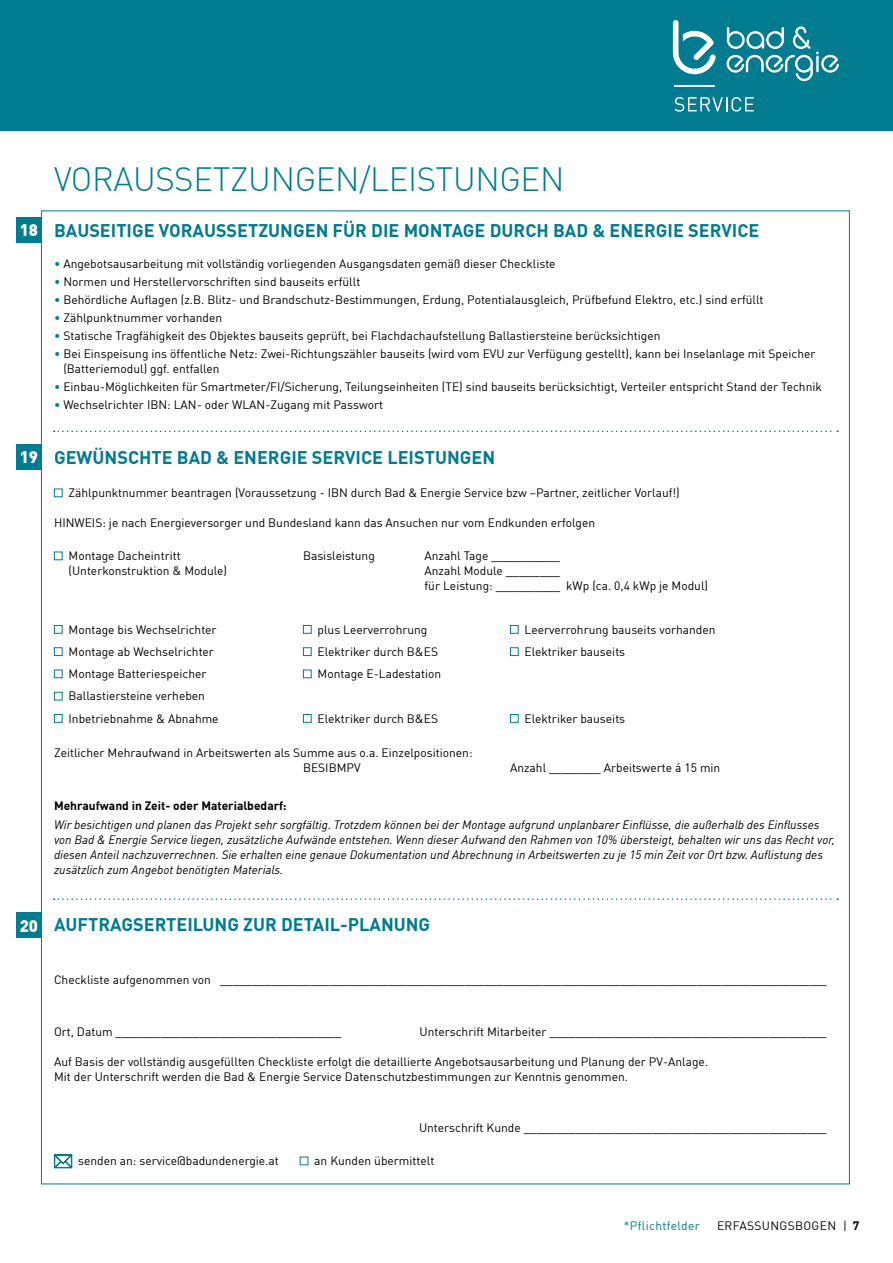
<style>
.page{position:relative;width:893px;height:1263px;background:#fff}
.page>*{position:absolute;margin:0;border:0;box-sizing:border-box;transform-origin:0 0}
.t1{font:300 33px "DIN Offc Pro";letter-spacing:-.01em;color:#007b8f}
.t2{font:700 18px "DIN Offc Pro";color:#007b8f}
.t3{font:900 16.5px "DIN Offc Pro";color:#fff}
.t4{font:12px/15px "DIN Offc Pro";color:#000}
.t5{font:italic 12px/15px "DIN Offc Pro";color:#000}
.t6{font:700 12px "DIN Offc Pro";color:#000}
.t7{font:12px "DIN Offc Pro";letter-spacing:.03em;color:#000}
.t8{font:12px "DIN Offc Pro";letter-spacing:.03em;color:#007b8f}
.s1{color:#007b8f}
.s2{font-weight:700}
</style>
<div class="page">
<div style="left:0;top:0;width:893px;height:131px;background:#007b8f"></div>
<svg style="left:675px;top:97px;width:79px;height:15px"></svg>
<svg style="left:673px;top:20px;width:43px;height:54px"></svg>
<hr style="left:674px;top:85px;width:41px;height:1px;background:#fff">
<svg style="left:726px;top:26px;width:113px;height:55px"></svg>
<svg style="left:54px;top:898px;width:784px;height:2px"></svg>
<svg style="left:54px;top:431px;width:784px;height:1px"></svg>
<div style="left:54px;top:489px;width:9px;height:8px;border:1px solid #007b8f"></div>
<div style="left:54px;top:552px;width:9px;height:8px;border:1px solid #007b8f"></div>
<div style="left:54px;top:625px;width:9px;height:9px;border:1px solid #007b8f"></div>
<div style="left:303px;top:625px;width:9px;height:9px;border:1px solid #007b8f"></div>
<div style="left:510px;top:625px;width:9px;height:9px;border:1px solid #007b8f"></div>
<div style="left:54px;top:647px;width:9px;height:9px;border:1px solid #007b8f"></div>
<div style="left:303px;top:647px;width:9px;height:9px;border:1px solid #007b8f"></div>
<div style="left:510px;top:647px;width:9px;height:9px;border:1px solid #007b8f"></div>
<div style="left:54px;top:670px;width:9px;height:8px;border:1px solid #007b8f"></div>
<div style="left:303px;top:670px;width:9px;height:8px;border:1px solid #007b8f"></div>
<div style="left:54px;top:692px;width:9px;height:8px;border:1px solid #007b8f"></div>
<div style="left:54px;top:714px;width:9px;height:9px;border:1px solid #007b8f"></div>
<div style="left:303px;top:714px;width:9px;height:9px;border:1px solid #007b8f"></div>
<div style="left:510px;top:714px;width:9px;height:9px;border:1px solid #007b8f"></div>
<svg style="left:53px;top:1154px;width:20px;height:15px"></svg>
<div style="left:16px;top:217px;width:26px;height:26px;background:#007b8f"></div>
<div style="left:16px;top:444px;width:26px;height:25px;background:#007b8f"></div>
<div style="left:16px;top:913px;width:26px;height:25px;background:#007b8f"></div>
<h3 class="t3" style="left:20px;top:216px;width:20px">18</h3>
<h3 class="t3" style="left:20px;top:443px;width:20px">19</h3>
<h1 class="t1" style="left:54px;top:154px;width:512px">VORAUSSETZUNGEN/LEISTUNGEN</h1>
<h2 class="t2" style="left:54px;top:215px;width:707px">BAUSEITIGE VORAUSSETZUNGEN FÜR DIE MONTAGE DURCH BAD &amp; ENERGIE SERVICE</h2>
<p class="t4" style="left:54px;top:254px;width:503px"><span class="s1">•</span> Angebotsausarbeitung mit vollständig vorliegenden Ausgangsdaten gemäß dieser Checkliste</p>
<p class="t4" style="left:54px;top:272px;width:308px"><span class="s1">•</span> Normen und Herstellervorschriften sind bauseits erfüllt</p>
<p class="t4" style="left:54px;top:290px;width:711px"><span class="s1">•</span> Behördliche Auflagen (z.B. Blitz- und Brandschutz-Bestimmungen, Erdung, Potentialausgleich, Prüfbefund Elektro, etc.) sind erfüllt</p>
<p class="t4" style="left:54px;top:308px;width:170px"><span class="s1">•</span> Zählpunktnummer vorhanden</p>
<p class="t4" style="left:54px;top:326px;width:608px"><span class="s1">•</span> Statische Tragfähigkeit des Objektes bauseits geprüft, bei Flachdachaufstellung Ballastiersteine berücksichtigen</p>
<p class="t4" style="left:63px;top:344px;width:754px;text-indent:-9px"><span class="s1">•</span> Bei Einspeisung ins öffentliche Netz: Zwei-Richtungszähler bauseits (wird vom EVU zur Verfügung gestellt), kann bei Inselanlage mit Speicher (Batteriemodul) ggf. entfallen</p>
<p class="t4" style="left:54px;top:377px;width:769px"><span class="s1">•</span> Einbau-Möglichkeiten für Smartmeter/FI/Sicherung, Teilungseinheiten (TE) sind bauseits berücksichtigt, Verteiler entspricht Stand der Technik</p>
<p class="t4" style="left:54px;top:395px;width:331px"><span class="s1">•</span> Wechselrichter IBN: LAN- oder WLAN-Zugang mit Passwort</p>
<h2 class="t2" style="left:54px;top:442px;width:443px">GEWÜNSCHTE BAD &amp; ENERGIE SERVICE LEISTUNGEN</h2>
<p class="t4" style="left:69px;top:484px;width:613px">Zählpunktnummer beantragen (Voraussetzung - IBN durch Bad &amp; Energie Service bzw –Partner, zeitlicher Vorlauf!)</p>
<p class="t4" style="left:54px;top:514px;width:543px">HINWEIS: je nach Energieversorger und Bundesland kann das Ansuchen nur vom Endkunden erfolgen</p>
<p class="t4" style="left:69px;top:547px;width:114px">Montage Dacheintritt</p>
<p class="t4" style="left:303px;top:547px;width:73px">Basisleistung</p>
<p class="t4" style="left:425px;top:547px;width:137px">Anzahl Tage __________</p>
<p class="t4" style="left:69px;top:562px;width:160px">(Unterkonstruktion &amp; Module)</p>
<p class="t4" style="left:424px;top:562px;width:285px">Anzahl Module ________<br>für Leistung: __________ kWp (ca. 0,4 kWp je Modul)</p>
<p class="t4" style="left:69px;top:621px;width:150px">Montage bis Wechselrichter</p>
<p class="t4" style="left:318px;top:621px;width:111px">plus Leerverrohrung</p>
<p class="t4" style="left:525px;top:621px;width:193px">Leerverrohrung bauseits vorhanden</p>
<p class="t4" style="left:69px;top:643px;width:147px">Montage ab Wechselrichter</p>
<p class="t4" style="left:318px;top:643px;width:122px">Elektriker durch B&amp;ES</p>
<p class="t4" style="left:525px;top:643px;width:102px">Elektriker bauseits</p>
<p class="t4" style="left:69px;top:665px;width:139px">Montage Batteriespeicher</p>
<p class="t4" style="left:318px;top:665px;width:125px">Montage E-Ladestation</p>
<p class="t4" style="left:69px;top:684px;width:152px;line-height:22.2px">Ballastiersteine verheben<br>Inbetriebnahme &amp; Abnahme</p>
<p class="t4" style="left:318px;top:710px;width:122px">Elektriker durch B&amp;ES</p>
<p class="t4" style="left:525px;top:710px;width:102px">Elektriker bauseits</p>
<p class="t4" style="left:303px;top:744px;width:171px;text-indent:-249px">Zeitlicher Mehraufwand in Arbeitswerten als Summe aus o.a. Einzelpositionen:<br>BESIBMPV</p>
<p class="t4" style="left:510px;top:759px;width:212px">Anzahl ________ Arbeitswerte á 15 min</p>
<p class="t6" style="left:54px;top:795px;width:234px">Mehraufwand in Zeit- oder Materialbedarf:</p>
<p class="t5" style="left:54px;top:816px;width:782px">Wir besichtigen und planen das Projekt sehr sorgfältig. Trotzdem können bei der Montage aufgrund unplanbarer Einflüsse, die außerhalb des Einflusses von Bad &amp; Energie Service liegen, zusätzliche Aufwände entstehen. Wenn dieser Aufwand den Rahmen von 10% übersteigt, behalten wir uns das Recht vor, diesen Anteil nachzuverrechnen. Sie erhalten eine genaue Dokumentation und Abrechnung in Arbeitswerten zu je 15 min Zeit vor Ort bzw. Auflistung des zusätzlich zum Angebot benötigten Materials.</p>
<h3 class="t3" style="left:20px;top:911px;width:20px">20</h3>
<h2 class="t2" style="left:54px;top:910px;width:378px">AUFTRAGSERTEILUNG ZUR DETAIL-PLANUNG</h2>
<p class="t4" style="left:54px;top:971px;width:774px">Checkliste aufgenommen von ________________________________________________________________________________________________</p>
<p class="t4" style="left:54px;top:1023px;width:289px">Ort, Datum ___________________________________</p>
<p class="t4" style="left:420px;top:1023px;width:408px">Unterschrift Mitarbeiter ___________________________________________</p>
<p class="t4" style="left:54px;top:1053px;width:656px">Auf Basis der vollständig ausgefüllten Checkliste erfolgt die detaillierte Angebotsausarbeitung und Planung der PV-Anlage.<br>Mit der Unterschrift werden die Bad &amp; Energie Service Datenschutzbestimmungen zur Kenntnis genommen.</p>
<p class="t4" style="left:419px;top:1119px;width:409px">Unterschrift Kunde _______________________________________________</p>
<p class="t4" style="left:78px;top:1152px;width:202px">senden an: service@badundenergie.at</p>
<p class="t4" style="left:314px;top:1152px;width:122px">an Kunden übermittelt</p>
<p class="t8" style="left:624px;top:1216px;width:78px">*Pflichtfelder</p>
<p class="t7" style="left:717px;top:1216px;width:144px">ERFASSUNGSBOGEN | <span class="s2">7</span></p>
</div>
